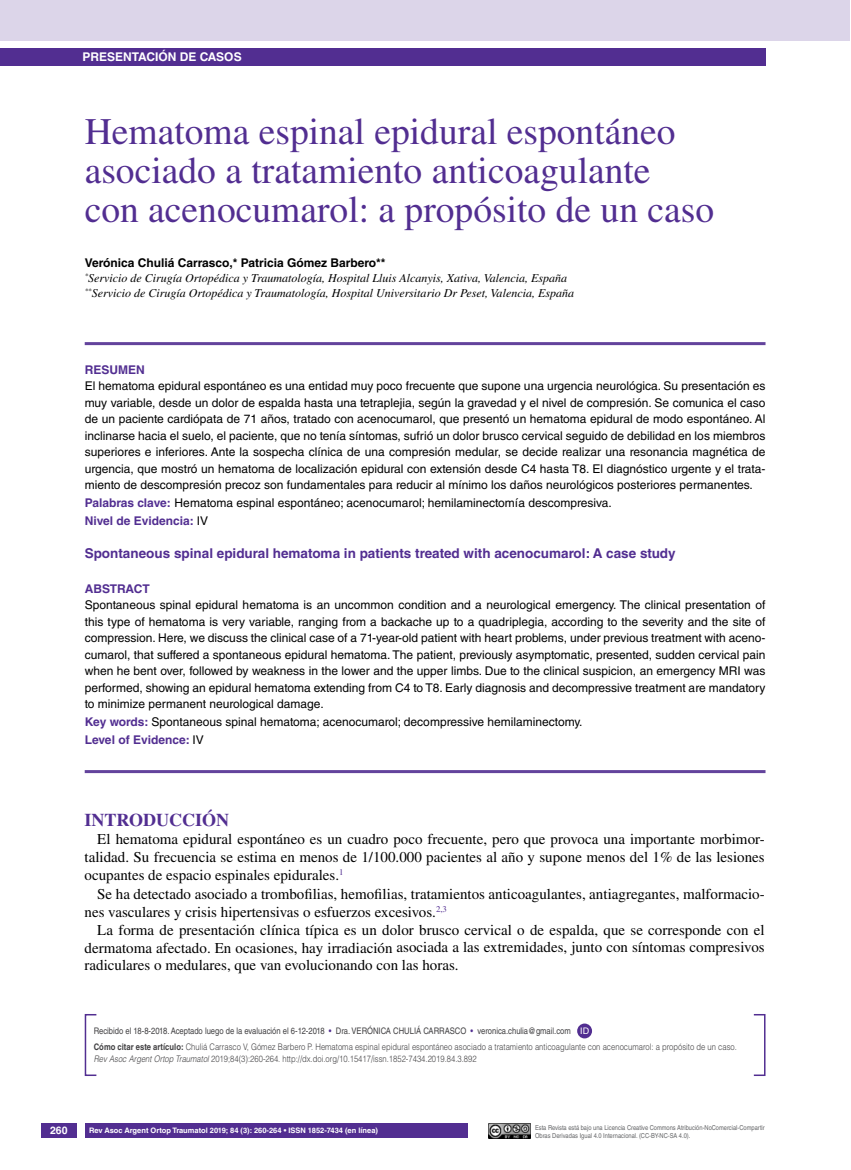
<style>
.page{position:relative;width:851px;height:1170px;background:#fff}
.page>*{position:absolute;margin:0;border:0;box-sizing:border-box;transform-origin:0 0}
.t1{font:37.5px/39px "Times LT Std";color:#522e91}
.t2{font:700 18px "Times LT Std";color:#522e91}
.t3{font:15px/18px "Times LT Std";color:#000;text-align:justify}
.t4{font:700 13.5px "Helvetica LT Std";color:#522e91}
.t5{font:12px/16.5px "Helvetica LT Std";color:#000;text-align:justify}
.t6{font:italic 12px/15px "Times LT Std";color:#000}
.t7{font:700 12px "Helvetica LT Std";color:#000}
.t8{font:700 12px "Helvetica LT Std";color:#fff}
.t9{font:700 12px "Helvetica LT Std";color:#522e91}
.t10{font:700 10.5px "Helvetica LT Std";color:#fff}
.t11{font:300 9px/16.2px "Helvetica LT Std";color:#414042;text-align:center;scale:.85 1}
.t12{font:9px "Helvetica LT Std";color:#414042;scale:.85 1}
.t13{font:9px "Helvetica LT Std";color:#fff}
.t14{font:700 7.5px "Helvetica LT Std";color:#fff}
.t15{font:6.75px/7.5px "Helvetica LT Std";color:#636466;scale:.85 1}
.s1{font-weight:700;color:#522e91}
.s2{font-weight:400}
.s3{font-weight:700}
.s4{font-style:italic}
.s5{color:#522e91}
</style>
<div class="page">
<div style="left:41px;top:1123px;width:36px;height:14px;background:#522e91"></div>
<div style="left:85px;top:1123px;width:383px;height:14px;background:#522e91"></div>
<div style="left:0;top:49px;width:765px;height:17px;background:#522e91"></div>
<hr style="left:85px;top:342px;width:680px;height:3px;background:#63439c">
<hr style="left:85px;top:770px;width:680px;height:3px;background:#63439c">
<img style="left:488px;top:1123px;width:42px;height:15px">
<div style="left:0;top:0;width:849px;height:40px;background:#dcd5e9"></div>
<div style="left:85px;top:1013px;width:12px;height:62px;border:2px solid #522e91"></div>
<div style="left:753px;top:1013px;width:12px;height:62px;border:2px solid #522e91"></div>
<div style="left:577px;top:1023px;width:15px;height:15px;background:#522e91;border-radius:50%"></div>
<p class="t8" style="left:82px;top:50px;width:161px">PRESENTACIÓN DE CASOS</p>
<h1 class="t1" style="left:85px;top:112px;width:631px">Hematoma espinal epidural espontáneo asociado a tratamiento anticoagulante<br>con acenocumarol: a propósito de un caso</h1>
<p class="t7" style="left:85px;top:256px;width:302px">Verónica Chuliá Carrasco,* Patricia Gómez Barbero**</p>
<p class="t6" style="left:85px;top:271px;width:490px"><sup>*</sup>Servicio de Cirugía Ortopédica y Traumatología, Hospital Lluis Alcanyis, Xativa, Valencia, España <sup>**</sup>Servicio de Cirugía Ortopédica y Traumatología, Hospital Universitario Dr Peset, Valencia, España</p>
<p class="t9" style="left:85px;top:362px;width:60px">Resumen</p>
<p class="t5" style="left:85px;top:377px;width:682px">El hematoma epidural espontáneo es una entidad muy poco frecuente que supone una urgencia neurológica. Su presentación es muy variable, desde un dolor de espalda hasta una tetraplejia, según la gravedad y el nivel de compresión. Se comunica el caso de un paciente cardiópata de 71 años, tratado con acenocumarol, que presentó un hematoma epidural de modo espontáneo. Al inclinarse hacia el suelo, el paciente, que no tenía síntomas, sufrió un dolor brusco cervical seguido de debilidad en los miembros superiores e inferiores. Ante la sospecha clínica de una compresión medular, se decide realizar una resonancia magnética de urgencia, que mostró un hematoma de localización epidural con extensión desde C4 hasta T8. El diagnóstico urgente y el trata&shy;miento de descompresión precoz son fundamentales para reducir al mínimo los daños neurológicos posteriores permanentes.</p>
<p class="t5" style="left:85px;top:494px;width:528px;line-height:18px"><span class="s1">Palabras clave:</span> Hematoma espinal espontáneo; acenocumarol; hemilaminectomía descompresiva.<br><span class="s1">Nivel de Evidencia:</span> IV</p>
<p class="t4" style="left:85px;top:545px;width:592px">Spontaneous spinal epidural hematoma in patients treated with acenocumarol: A case study</p>
<p class="t9" style="left:85px;top:581px;width:27px">Abstra</p>
<p class="t9" style="left:134px;top:581px;width:14px">ct</p>
<p class="t5" style="left:85px;top:596px;width:682px">Spontaneous spinal epidural hematoma is an uncommon condition and a neurological emergency. The clinical presentation of this type of hematoma is very variable, ranging from a backache up to a quadriplegia, according to the severity and the site of compression. Here, we discuss the clinical case of a 71-year-old patient with heart problems, under previous treatment with aceno&shy;cumarol, that suffered a spontaneous epidural hematoma. The patient, previously asymptomatic, presented, sudden cervical pain when he bent over, followed by weakness in the lower and the upper limbs. Due to the clinical suspicion, an emergency MRI was performed, showing an epidural hematoma extending from C4 to T8. Early diagnosis and decompressive treatment are mandatory to minimize permanent neurological damage.</p>
<p class="t5" style="left:85px;top:713px;width:499px;line-height:18px"><span class="s1">Key words:</span> Spontaneous spinal hematoma; acenocumarol; decompressive hemilaminectomy.<br><span class="s1">Level of Evidence:</span> IV</p>
<h2 class="t2" style="left:84px;top:808px;width:146px">INTRODUCCIÓN</h2>
<p class="t3" style="left:84px;top:829px;width:681px;text-indent:13px">El hematoma epidural espontáneo es un cuadro poco frecuente, pero que provoca una importante morbimor&shy;talidad. Su frecuencia se estima en menos de 1/100.000 pacientes al año y supone menos del 1% de las lesiones ocupantes de espacio espinales epidurales.<sup>1</sup></p>
<p class="t3" style="left:85px;top:885px;width:681px;text-indent:13px">Se ha detectado asociado a trombofilias, hemofilias, tratamientos anticoagulantes, antiagregantes, malformacio&shy;nes vasculares y crisis hipertensivas o esfuerzos excesivos.<sup>2,3</sup></p>
<p class="t3" style="left:85px;top:921px;width:681px;line-height:16.5px;text-align:right">La forma de presentación clínica típica es un dolor brusco cervical o de espalda, que se corresponde con el dermatoma afectado. En ocasiones, hay irradiación asociada a las extremidades, junto con síntomas compresivos</p>
<p class="t3" style="left:85px;top:955px;width:375px">radiculares o medulares, que van evolucionando con las horas.</p>
<p class="t11" style="left:94px;top:1022px;width:758px"><span class="s2">Ch uliÁ Carrasco<br></span><span class="s3">Cómo citar este artículo:</span> Chuliá Carrasco V, Gómez Barbero P. Hematoma espinal epidural espontáneo asociado a tratamiento anticoagulante con acenocumarol: a propósito de un caso.</p>
<p class="t11" style="left:94px;top:1050px;width:452px"><span class="s4">Rev Asoc Argent Ortop Traumatol</span> 2019;84(3):260-264. http://dx.doi.org/10.15417/issn.1852-7434.2019.84.3.892</p>
<p class="t12" style="left:94px;top:1025px;width:335px">Recibido el 18-8-2018. Aceptado luego de la evaluación el 6-12-2018 <span class="s5">•</span> Dra. Verónica</p>
<p class="t13" style="left:580px;top:1025px;width:10px">ID</p>
<p class="t10" style="left:50px;top:1124px;width:19px">260</p>
<p class="t14" style="left:89px;top:1125px;width:290px">Rev Asoc Argent Ortop Traumatol 2019; 84 (3): 260-264 • ISSN 1852-7434 (en línea)</p>
<p class="t15" style="left:535px;top:1123px;width:272px">Esta Revista está bajo una Licencia Creative Commons Atribución-NoComercial-Compartir<br>Obras Derivadas Igual 4.0 Internacional. (CC-BY-NC-SA 4.0).</p>
</div>
